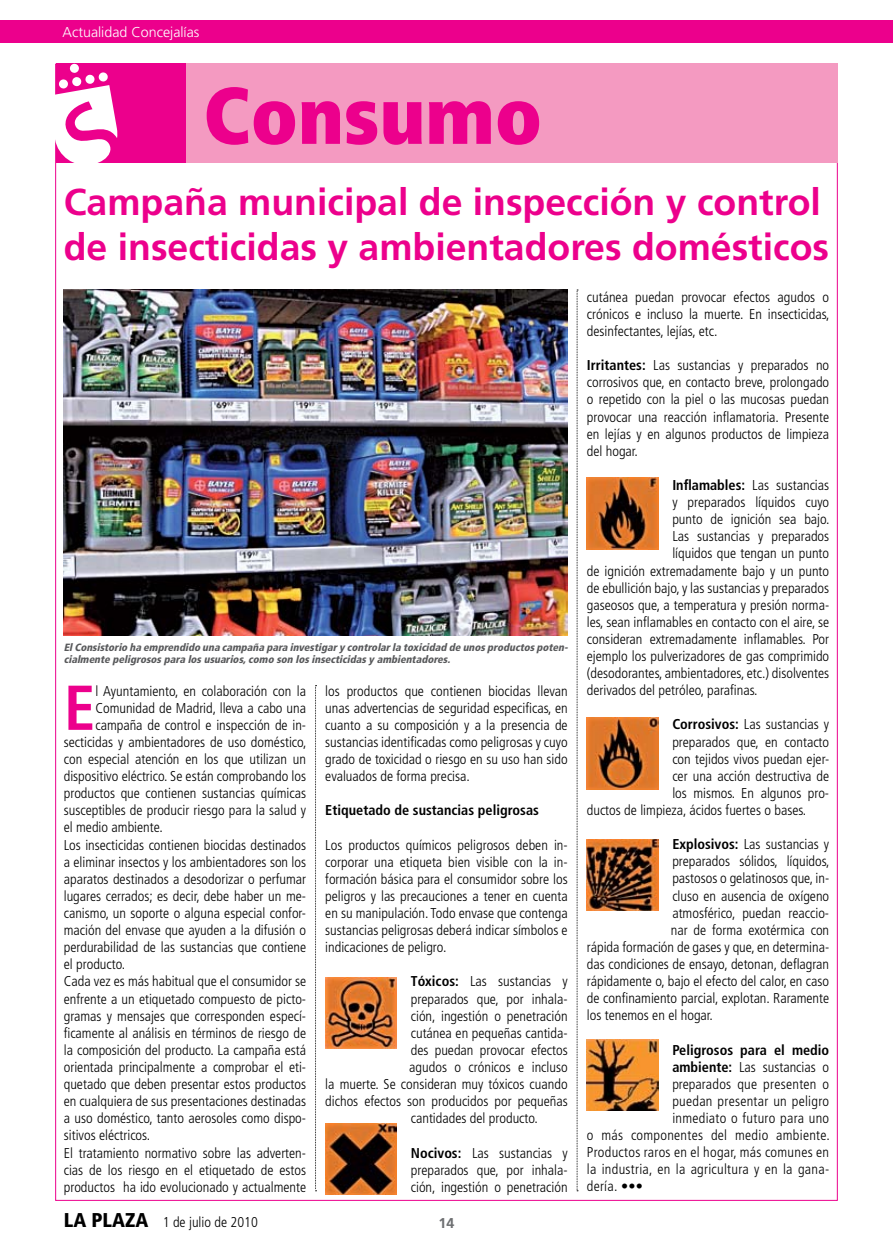
<style>
.page{position:relative;width:893px;height:1255px;background:#fff}
.page>*{position:absolute;margin:0;border:0;box-sizing:border-box;transform-origin:0 0}
.t1{font:900 condensed 79.95px "Frutiger";color:#ec008c}
.t2{font:700 condensed 63.3px "Frutiger";color:#ec008c}
.t3{font:700 37.35px/44.8px "Frutiger";color:#ec008c}
.t4{font:300 condensed 14.25px/17.1px "Frutiger";color:#000;text-align:justify}
.t5{font:300 condensed 14.25px "Frutiger";letter-spacing:.02em;color:#000}
.t6{font:700 condensed 14.25px "Frutiger";color:#000}
.t7{font:300 14.25px "Frutiger";color:#fff}
.t8{font:700 14.25px "Frutiger";color:#6d6f71}
.t9{font:italic 900 condensed 10.5px/12px "Frutiger";color:#58595b}
.s1{font-weight:700}
.s2{font-weight:900;font-size:19.95px}
</style>
<div class="page">
<div style="left:0;top:20px;width:893px;height:23px;background:#ec008c"></div>
<img style="left:64px;top:289px;width:504px;height:346px">
<img style="left:325px;top:977px;width:71px;height:71px">
<img style="left:325px;top:1123px;width:71px;height:71px">
<img style="left:587px;top:478px;width:71px;height:71px">
<img style="left:587px;top:718px;width:71px;height:71px">
<img style="left:587px;top:839px;width:71px;height:71px">
<img style="left:587px;top:1039px;width:71px;height:71px">
<div style="left:138px;top:64px;width:700px;height:99px;background:#f49ac1"></div>
<div style="left:56px;top:64px;width:130px;height:99px;background:#ec008c"></div>
<div style="left:72px;top:77px;width:10px;height:9px;background:#fff;border-radius:4px"></div>
<div style="left:70px;top:63px;width:9px;height:10px;background:#fff;border-radius:4px"></div>
<div style="left:59px;top:79px;width:9px;height:10px;background:#fff;border-radius:4px"></div>
<svg style="left:85px;top:74px;width:10px;height:10px"></svg>
<svg style="left:98px;top:72px;width:10px;height:10px"></svg>
<svg style="left:55px;top:85px;width:62px;height:83px"></svg>
<svg style="left:315px;top:685px;width:2px;height:506px"></svg>
<svg style="left:577px;top:289px;width:1px;height:902px"></svg>
<p class="t7" style="left:63px;top:24px;width:138px">Actualidad Concejalías</p>
<h1 class="t1" style="left:203px;top:67px;width:340px">Consumo</h1>
<h3 class="t3" style="left:64px;top:179px;width:767px">Campaña municipal de inspección y control de insecticidas y ambientadores domésticos</h3>
<p class="t9" style="left:64px;top:641px;width:508px">ElConsistorio ha emprendido una campaña para investigary controlarla toxicidad de unosproductospoten&shy;cialmente peligrosospara losusuarios,como son losinsecticidasy ambientadores.</p>
<h2 class="t2" style="left:64px;top:670px;width:33px">E</h2>
<p class="t4" style="left:95px;top:682px;width:212px">l Ayuntamiento, en colaboración con la</p>
<p class="t4" style="left:95px;top:699px;width:212px">Comunidad de Madrid, lleva a cabo una</p>
<p class="t4" style="left:95px;top:716px;width:212px">campaña de control e inspección de in-</p>
<p class="t4" style="left:64px;top:733px;width:244px">secticidas y ambientadores de uso doméstico,</p>
<p class="t4" style="left:64px;top:750px;width:244px">con especial atención en los que utilizan un</p>
<p class="t4" style="left:64px;top:767px;width:244px">dispositivo eléctrico. Se están comprobando los</p>
<p class="t4" style="left:64px;top:785px;width:244px">productos que contienen sustancias químicas</p>
<p class="t4" style="left:64px;top:802px;width:244px">susceptibles de producir riesgo para la salud y</p>
<p class="t4" style="left:64px;top:819px;width:100px">el medio ambiente.</p>
<p class="t4" style="left:64px;top:836px;width:244px">Los insecticidas contienen biocidas destinados</p>
<p class="t4" style="left:64px;top:853px;width:244px">a eliminar insectos y los ambientadores son los</p>
<p class="t4" style="left:64px;top:870px;width:244px">aparatos destinados a desodorizar o perfumar</p>
<p class="t4" style="left:64px;top:887px;width:244px">lugares cerrados; es decir, debe haber un me-</p>
<p class="t4" style="left:64px;top:904px;width:244px">canismo, un soporte o alguna especial confor-</p>
<p class="t4" style="left:64px;top:921px;width:244px">mación del envase que ayuden a la difusión o</p>
<p class="t4" style="left:64px;top:938px;width:244px">perdurabilidad de las sustancias que contiene</p>
<p class="t4" style="left:64px;top:956px;width:63px">el producto.</p>
<p class="t4" style="left:64px;top:973px;width:244px">Cada vez es más habitual que el consumidor se</p>
<p class="t4" style="left:64px;top:990px;width:244px">enfrente a un etiquetado compuesto de picto-</p>
<p class="t4" style="left:64px;top:1007px;width:244px">gramas y mensajes que corresponden especí-</p>
<p class="t4" style="left:64px;top:1024px;width:244px">ficamente al análisis en términos de riesgo de</p>
<p class="t4" style="left:64px;top:1041px;width:244px">la composición del producto. La campaña está</p>
<p class="t4" style="left:64px;top:1058px;width:244px">orientada principalmente a comprobar el eti-</p>
<p class="t4" style="left:64px;top:1075px;width:244px">quetado que deben presentar estos productos</p>
<p class="t4" style="left:64px;top:1092px;width:244px">en cualquiera de sus presentaciones destinadas</p>
<p class="t4" style="left:64px;top:1109px;width:244px">a uso doméstico, tanto aerosoles como dispo-</p>
<p class="t4" style="left:64px;top:1127px;width:88px">sitivos eléctricos.</p>
<p class="t4" style="left:64px;top:1144px;width:244px">El tratamiento normativo sobre las adverten-</p>
<p class="t4" style="left:64px;top:1161px;width:244px">cias de los riesgo en el etiquetado de estos</p>
<p class="t4" style="left:64px;top:1178px;width:244px">productos ha ido evolucionado y actualmente</p>
<p class="t4" style="left:325px;top:682px;width:244px">los productos que contienen biocidas llevan unas advertencias de seguridad especificas, en cuanto a su composición y a la presencia de sustancias identificadas como peligrosas y cuyo grado de toxicidad o riesgo en su uso han sido evaluados de forma precisa.</p>
<p class="t6" style="left:325px;top:802px;width:215px">Etiquetado de sustancias peligrosas</p>
<p class="t4" style="left:325px;top:836px;width:244px">Los productos químicos peligrosos deben in&shy;corporar una etiqueta bien visible con la in&shy;formación básica para el consumidor sobre los peligros y las precauciones a tener en cuenta en su manipulación. Todo envase que contenga sustancias peligrosas deberá indicar símbolos e indicaciones de peligro.</p>
<p class="t4" style="left:411px;top:973px;width:158px"><span class="s1">Tóxicos:</span> Las sustancias y</p>
<p class="t4" style="left:411px;top:990px;width:158px">preparados que, por inhala-</p>
<p class="t4" style="left:411px;top:1007px;width:158px">ción, ingestión o penetración</p>
<p class="t4" style="left:411px;top:1024px;width:158px">cutánea en pequeñas cantida-</p>
<p class="t4" style="left:411px;top:1041px;width:158px">des puedan provocar efectos</p>
<p class="t4" style="left:409px;top:1058px;width:160px">agudos o crónicos e incluso</p>
<p class="t4" style="left:325px;top:1075px;width:244px">la muerte. Se consideran muy tóxicos cuando</p>
<p class="t4" style="left:325px;top:1092px;width:244px">dichos efectos son producidos por pequeñas</p>
<p class="t4" style="left:411px;top:1109px;width:129px">cantidades del producto.</p>
<p class="t4" style="left:411px;top:1144px;width:158px"><span class="s1">Nocivos:</span> Las sustancias y preparados que, por inhala&shy;ción, ingestión o penetración</p>
<p class="t4" style="left:64px;top:1213px;width:196px"><span class="s2">LA PLAZA</span> 1 de julio de 2010</p>
<p class="t8" style="left:439px;top:1214px;width:17px">14</p>
<p class="t4" style="left:587px;top:288px;width:244px">cutánea puedan provocar efectos agudos o crónicos e incluso la muerte. En insecticidas, desinfectantes, lejías, etc.</p>
<p class="t4" style="left:587px;top:357px;width:244px"><span class="s1">Irritantes:</span> Las sustancias y preparados no corrosivos que, en contacto breve, prolongado o repetido con la piel o las mucosas puedan provocar una reacción inflamatoria. Presente en lejías y en algunos productos de limpieza del hogar.</p>
<p class="t4" style="left:672px;top:476px;width:158px"><span class="s1">Inflamables:</span> Las sustancias</p>
<p class="t4" style="left:672px;top:494px;width:158px">y preparados líquidos cuyo</p>
<p class="t4" style="left:672px;top:511px;width:159px">punto de ignición sea bajo.</p>
<p class="t4" style="left:672px;top:528px;width:158px">Las sustancias y preparados</p>
<p class="t4" style="left:672px;top:545px;width:158px">líquidos que tengan un punto</p>
<p class="t4" style="left:587px;top:562px;width:244px">de ignición extremadamente bajo y un punto</p>
<p class="t4" style="left:587px;top:579px;width:244px">de ebullición bajo, y las sustancias y preparados</p>
<p class="t4" style="left:587px;top:596px;width:244px">gaseosos que, a temperatura y presión norma-</p>
<p class="t4" style="left:587px;top:613px;width:244px">les, sean inflamables en contacto con el aire, se</p>
<p class="t4" style="left:587px;top:630px;width:244px">consideran extremadamente inflamables. Por</p>
<p class="t4" style="left:587px;top:647px;width:244px">ejemplo los pulverizadores de gas comprimido</p>
<p class="t4" style="left:587px;top:665px;width:244px">(desodorantes, ambientadores, etc.) disolventes</p>
<p class="t4" style="left:587px;top:682px;width:172px">derivados del petróleo, parafinas.</p>
<p class="t4" style="left:672px;top:716px;width:158px"><span class="s1">Corrosivos:</span> Las sustancias y</p>
<p class="t4" style="left:672px;top:733px;width:158px">preparados que, en contacto</p>
<p class="t4" style="left:672px;top:750px;width:158px">con tejidos vivos puedan ejer-</p>
<p class="t4" style="left:672px;top:767px;width:158px">cer una acción destructiva de</p>
<p class="t4" style="left:672px;top:784px;width:158px">los mismos. En algunos pro-</p>
<p class="t4" style="left:587px;top:801px;width:221px">ductos de limpieza, ácidos fuertes o bases.</p>
<p class="t4" style="left:672px;top:836px;width:158px"><span class="s1">Explosivos:</span> Las sustancias y</p>
<p class="t4" style="left:672px;top:853px;width:159px">preparados sólidos, líquidos,</p>
<p class="t4" style="left:672px;top:870px;width:158px">pastosos o gelatinosos que, in-</p>
<p class="t4" style="left:672px;top:887px;width:158px">cluso en ausencia de oxígeno</p>
<p class="t4" style="left:672px;top:904px;width:158px">atmosférico, puedan reaccio-</p>
<p class="t4" style="left:671px;top:921px;width:160px">nar de forma exotérmica con</p>
<p class="t4" style="left:587px;top:938px;width:244px">rápida formación de gases y que, en determina-</p>
<p class="t4" style="left:587px;top:955px;width:244px">das condiciones de ensayo, detonan, deflagran</p>
<p class="t4" style="left:587px;top:972px;width:244px">rápidamente o, bajo el efecto del calor, en caso</p>
<p class="t4" style="left:587px;top:989px;width:244px">de confinamiento parcial, explotan. Raramente</p>
<p class="t4" style="left:587px;top:1007px;width:128px">los tenemos en el hogar.</p>
<p class="t6" style="left:672px;top:1041px;width:158px">Peligrosos para el medio</p>
<p class="t4" style="left:672px;top:1058px;width:158px"><span class="s1">ambiente:</span> Las sustancias o</p>
<p class="t5" style="left:672px;top:1075px;width:158px">preparados que presenten o</p>
<p class="t5" style="left:672px;top:1092px;width:158px">puedan presentar un peligro</p>
<p class="t5" style="left:672px;top:1109px;width:158px">inmediato o futuro para uno</p>
<p class="t5" style="left:587px;top:1126px;width:244px">o más componentes del medio ambiente.</p>
<p class="t5" style="left:587px;top:1144px;width:244px">Productos raros en el hogar, más comunes en</p>
<p class="t5" style="left:587px;top:1161px;width:244px">la industria, en la agricultura y en la gana-</p>
<p class="t4" style="left:587px;top:1178px;width:58px">dería. •••</p>
</div>
